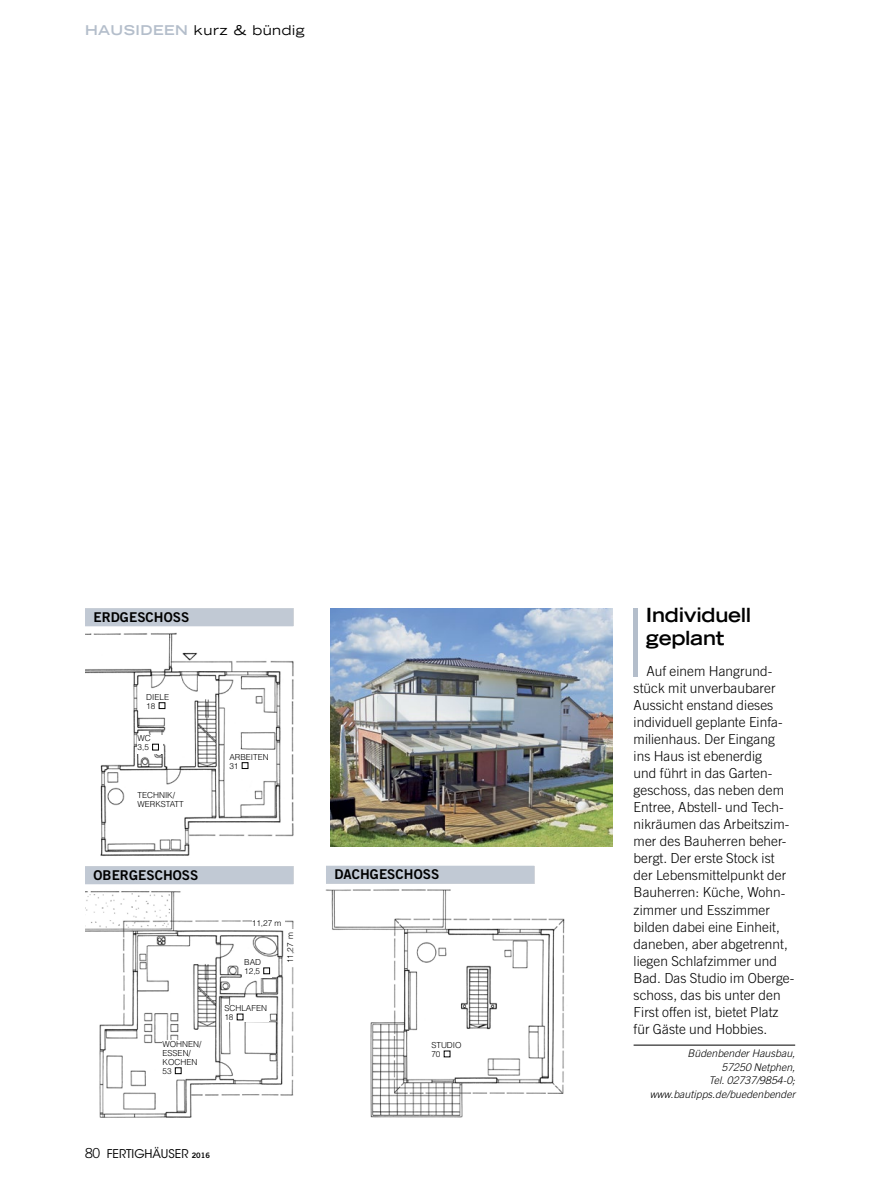
<style>
.page{position:relative;width:893px;height:1191px;background:#fff}
.page>*{position:absolute;margin:0;border:0;box-sizing:border-box;transform-origin:0 0}
.t1{font:700 expanded 19.5px/22.5px "Trade Gothic LT Std";letter-spacing:-.015em;color:#000}
.t2{font:300 13.8px/17px "Trade Gothic LT Std";letter-spacing:.005em;color:#000}
.t3{font:13.5px "Trade Gothic LT Std Bd 2";letter-spacing:.005em;color:#000}
.t4{font:expanded 13.5px "Trade Gothic LT Std";letter-spacing:.04em;color:#000}
.t5{font:12px "ITC Avant Garde Std";color:#000}
.t6{font:italic 300 10.5px/13.5px "Trade Gothic LT Std";letter-spacing:.005em;color:#000;text-align:right}
.t7{font:300 8.25px/9px "Helvetica LT Std";color:#000}
.s1{font-weight:700;color:#b4becb}
.s2{font-family:"Trade Gothic LT Std";font-weight:300;font-size:13.8px}
.s3{font-family:"Trade Gothic LT Std Bd 2";font-size:7.5px}
</style>
<div class="page">
<hr style="left:634px;top:608px;width:4px;height:68px;background:#b4becb">
<hr style="left:634px;top:1044px;width:161px;height:1px;background:#000">
<div style="left:85px;top:608px;width:208px;height:18px;background:#c1c9d4"></div>
<img style="left:85px;top:632px;width:209px;height:245px">
<div style="left:229px;top:753px;width:42px;height:18px;background:#fff"></div>
<svg style="left:242px;top:762px;width:6px;height:6px"></svg>
<div style="left:138px;top:735px;width:25px;height:18px;background:#fff"></div>
<div style="left:152px;top:744px;width:7px;height:6px;border:1px solid #000"></div>
<div style="left:146px;top:694px;width:43px;height:17px;background:#fff"></div>
<svg style="left:159px;top:702px;width:6px;height:6px"></svg>
<div style="left:138px;top:792px;width:52px;height:18px;background:#fff"></div>
<img style="left:85px;top:877px;width:209px;height:241px">
<div style="left:163px;top:1040px;width:40px;height:37px;background:#fff"></div>
<svg style="left:175px;top:1067px;width:6px;height:6px"></svg>
<div style="left:244px;top:959px;width:27px;height:18px;background:#fff"></div>
<div style="left:264px;top:967px;width:6px;height:7px;border:1px solid #000"></div>
<div style="left:224px;top:1005px;width:45px;height:16px;background:#fff"></div>
<svg style="left:237px;top:1014px;width:6px;height:6px"></svg>
<div style="left:252px;top:919px;width:32px;height:10px;background:#fff"></div>
<div style="left:287px;top:929px;width:9px;height:34px;background:#fff"></div>
<img style="left:325px;top:889px;width:240px;height:229px">
<div style="left:431px;top:1042px;width:37px;height:17px;background:#fff"></div>
<img style="left:330px;top:608px;width:282px;height:238px">
<div style="left:85px;top:866px;width:208px;height:18px;background:#c1c9d4"></div>
<div style="left:326px;top:865px;width:208px;height:18px;background:#c1c9d4"></div>
<p class="t4" style="left:85px;top:22px;width:221px"><span class="s1">HAUSIDEEN</span> kurz &amp; bündig</p>
<p class="t3" style="left:94px;top:609px;width:97px">ERDGESCHOSS</p>
<p class="t7" style="left:146px;top:692px;width:24px">DIELE<br>18</p>
<p class="t7" style="left:138px;top:733px;width:15px">WC<br>3,5</p>
<p class="t7" style="left:138px;top:791px;width:48px">TECHNIK/<br>WERKSTATT</p>
<p class="t7" style="left:229px;top:752px;width:41px">ARBEITEN<br>31</p>
<p class="t3" style="left:94px;top:867px;width:106px">OBERGESCHOSS</p>
<p class="t3" style="left:334px;top:866px;width:106px">DACHGESCHOSS</p>
<p class="t7" style="left:252px;top:918px;width:31px">11,27 m</p>
<p class="t7" style="left:163px;top:1039px;width:40px">WOHNEN/<br>ESSEN/<br>KOCHEN<br>53</p>
<p class="t7" style="left:244px;top:957px;width:18px">BAD<br>12,5</p>
<p class="t7" style="left:224px;top:1003px;width:44px">SCHLAFEN<br>18</p>
<p class="t7" style="left:285px;top:963px;width:33px;rotate:-90deg">11,27 m</p>
<p class="t5" style="left:85px;top:1146px;width:126px"><span class="s2">80</span> FERTIGHÄUSER <span class="s3">2016</span></p>
<p class="t7" style="left:431px;top:1040px;width:32px">STUDIO<br>70</p>
<p class="t1" style="left:646px;top:604px;width:107px">Individuell geplant</p>
<p class="t2" style="left:634px;top:663px;width:162px;text-indent:13px">Auf einem Hangrund&shy;stück mit unverbaubarer<br>Aussicht enstand dieses individuell geplante Einfa&shy;milienhaus. Der Eingang ins Haus ist ebenerdig<br>und führt in das Garten&shy;geschoss, das neben dem<br>Entree, Abstell- und Tech&shy;nikräumen das Arbeitszim&shy;mer des Bauherren beher&shy;bergt. Der erste Stock ist der Lebensmittelpunkt der<br>Bauherren: Küche, Wohn&shy;zimmer und Esszimmer bilden dabei eine Einheit, daneben, aber abgetrennt, liegen Schlafzimmer und<br>Bad. Das Studio im Oberge&shy;schoss, das bis unter den<br>First offen ist, bietet Platz für Gäste und Hobbies.</p>
<p class="t6" style="left:650px;top:1046px;width:147px">Büdenbender Hausbau,<br>57250 Netphen,<br>Tel. 02737/9854-0; www.bautipps.de/buedenbender</p>
</div>
